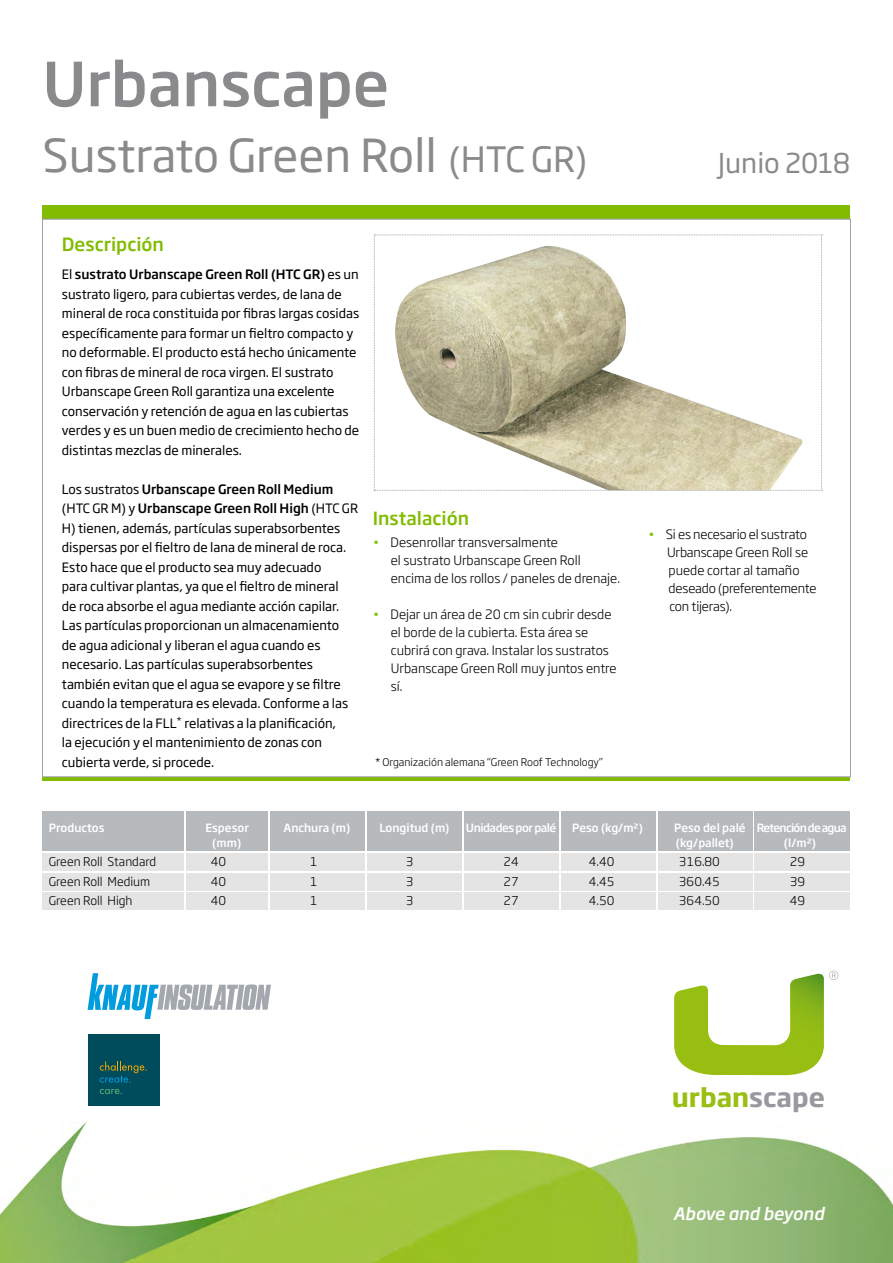
<style>
.page{position:relative;width:893px;height:1263px;background:#fff}
.page>*{position:absolute;margin:0;border:0;box-sizing:border-box;transform-origin:0 0}
.t1{font:500 60px "Soho Gothic Pro";color:#8a8a8d}
.t2{font:45px "Soho Gothic Pro";color:#8a8a8d}
.t3{font:27px "Soho Gothic Pro";color:#8a8a8d}
.t4{font:700 25.5px "Soho Gothic Pro";color:#98bf11}
.install_details{font:500 18px "Soho Gothic Pro";color:#82bc00}
.t5{font:italic 500 16.95px "Soho Gothic Pro";color:#fff}
.t6{font:12.75px/19.5px "Soho Gothic Pro";color:#000}
.install_details-2{font:300 12.75px "Soho Gothic Pro";color:#000}
.green_roll_table{font:300 12px "Soho Gothic Pro";color:#000}
.green_roll_table-2{font:500 11.25px "Soho Gothic Pro";color:#fff}
.green_roll_table-3{font:500 11.25px "Soho Gothic Pro";letter-spacing:-.06em;color:#fff}
.green_roll_table-4{font:500 11.25px "Soho Gothic Pro";letter-spacing:-.04em;color:#fff}
.t7{font:300 10.5px "Soho Gothic Pro";color:#000}
.s1{font-size:34.5px}
.s2{font-weight:500}
.s3{color:#82bc00}
.s4{color:#9a989e}
</style>
<div class="page">
<div style="left:43px;top:205px;width:807px;height:14px;background:#82bc00"></div>
<hr style="left:43px;top:777px;width:807px;height:3px;background:#82bc00">
<svg style="left:374px;top:235px;width:448px;height:256px"></svg>
<img style="left:0;top:1122px;width:893px;height:141px">
<div style="left:43px;top:812px;width:141px;height:39px;background:#b6babd"></div>
<div style="left:186px;top:812px;width:82px;height:39px;background:#b6babd"></div>
<div style="left:271px;top:812px;width:94px;height:39px;background:#b6babd"></div>
<div style="left:368px;top:812px;width:94px;height:39px;background:#b6babd"></div>
<div style="left:465px;top:812px;width:94px;height:39px;background:#b6babd"></div>
<div style="left:561px;top:812px;width:94px;height:39px;background:#b6babd"></div>
<div style="left:658px;top:812px;width:94px;height:39px;background:#b6babd"></div>
<div style="left:755px;top:812px;width:95px;height:39px;background:#b6babd"></div>
<div style="left:43px;top:854px;width:141px;height:17px;background:#e4e4e5"></div>
<div style="left:186px;top:854px;width:82px;height:17px;background:#e4e4e5"></div>
<div style="left:271px;top:854px;width:94px;height:17px;background:#e4e4e5"></div>
<div style="left:368px;top:854px;width:94px;height:17px;background:#e4e4e5"></div>
<div style="left:465px;top:854px;width:94px;height:17px;background:#e4e4e5"></div>
<div style="left:561px;top:854px;width:94px;height:17px;background:#e4e4e5"></div>
<div style="left:658px;top:854px;width:94px;height:17px;background:#e4e4e5"></div>
<div style="left:755px;top:854px;width:95px;height:17px;background:#e4e4e5"></div>
<div style="left:43px;top:873px;width:141px;height:17px;background:#e4e4e5"></div>
<div style="left:186px;top:873px;width:82px;height:17px;background:#e4e4e5"></div>
<div style="left:271px;top:873px;width:94px;height:17px;background:#e4e4e5"></div>
<div style="left:368px;top:873px;width:94px;height:17px;background:#e4e4e5"></div>
<div style="left:465px;top:873px;width:94px;height:17px;background:#e4e4e5"></div>
<div style="left:561px;top:873px;width:94px;height:17px;background:#e4e4e5"></div>
<div style="left:658px;top:873px;width:94px;height:17px;background:#e4e4e5"></div>
<div style="left:755px;top:873px;width:95px;height:17px;background:#e4e4e5"></div>
<div style="left:43px;top:892px;width:141px;height:17px;background:#e4e4e5"></div>
<div style="left:186px;top:892px;width:82px;height:17px;background:#e4e4e5"></div>
<div style="left:271px;top:892px;width:94px;height:17px;background:#e4e4e5"></div>
<div style="left:368px;top:892px;width:94px;height:17px;background:#e4e4e5"></div>
<div style="left:465px;top:892px;width:94px;height:17px;background:#e4e4e5"></div>
<div style="left:561px;top:892px;width:94px;height:17px;background:#e4e4e5"></div>
<div style="left:658px;top:892px;width:94px;height:17px;background:#e4e4e5"></div>
<div style="left:755px;top:892px;width:95px;height:17px;background:#e4e4e5"></div>
<svg style="left:674px;top:971px;width:164px;height:104px"></svg>
<svg style="left:88px;top:973px;width:183px;height:46px"></svg>
<div style="left:88px;top:1034px;width:72px;height:72px;background:#004b5c"></div>
<svg style="left:100px;top:1061px;width:47px;height:22px"></svg>
<svg style="left:100px;top:1089px;width:22px;height:5px"></svg>
<p class="t1" style="left:43px;top:37px;width:348px">Urbanscape</p>
<p class="t2" style="left:43px;top:121px;width:546px">Sustrato Green Roll <span class="s1">(HTC GR)</span></p>
<p class="install_details" style="left:62px;top:230px;width:104px">Descripción</p>
<p class="t6" style="left:62px;top:264px;width:299px">El <span class="s2">sustrato Urbanscape Green Roll (HTC GR)</span> es un sustrato ligero, para cubiertas verdes, de lana de mineral de roca constituida por fibras largas cosidas específicamente para formar un fieltro compacto y no deformable. El producto está hecho únicamente con fibras de mineral de roca virgen. El sustrato Urbanscape Green Roll garantiza una excelente conservación y retención de agua en las cubiertas verdes y es un buen medio de crecimiento hecho de distintas mezclas de minerales.</p>
<p class="t6" style="left:62px;top:478px;width:298px">Los sustratos <span class="s2">Urbanscape Green Roll Medium </span>(HTC GR M) y <span class="s2">Urbanscape Green Roll High</span> (HTC GR H) tienen, además, partículas superabsorbentes dispersas por el fieltro de lana de mineral de roca.<br>Esto hace que el producto sea muy adecuado<br>para cultivar plantas, ya que el fieltro de mineral<br>de roca absorbe el agua mediante acción capilar.<br>Las partículas proporcionan un almacenamiento<br>de agua adicional y liberan el agua cuando es necesario. Las partículas superabsorbentes también evitan que el agua se evapore y se filtre cuando la temperatura es elevada. Conforme a las directrices de la FLL<sup>*</sup> relativas a la planificación,<br>la ejecución y el mantenimiento de zonas con cubierta verde, si procede.</p>
<p class="install_details" style="left:373px;top:504px;width:98px">Instalación</p>
<p class="install_details-2" style="left:373px;top:533px;width:187px"><span class="s3">•</span> Desenrollar transversalmente</p>
<p class="install_details-2" style="left:391px;top:551px;width:191px">el sustrato Urbanscape Green Roll</p>
<p class="install_details-2" style="left:391px;top:569px;width:231px">encima de los rollos / paneles de drenaje.</p>
<p class="install_details-2" style="left:373px;top:605px;width:240px"><span class="s3">•</span> Dejar un área de 20 cm sin cubrir desde</p>
<p class="install_details-2" style="left:391px;top:623px;width:199px">el borde de la cubierta. Esta área se</p>
<p class="install_details-2" style="left:391px;top:641px;width:220px">cubrirá con grava. Instalar los sustratos</p>
<p class="install_details-2" style="left:391px;top:659px;width:227px">Urbanscape Green Roll muy juntos entre</p>
<p class="install_details-2" style="left:391px;top:677px;width:13px">sí.</p>
<p class="t7" style="left:375px;top:754px;width:229px">* Organización alemana “Green Roof Technology”</p>
<p class="t3" style="left:718px;top:142px;width:134px">Junio 2018</p>
<p class="install_details-2" style="left:648px;top:524px;width:160px"><span class="s3">•</span> Si es necesario el sustrato</p>
<p class="install_details-2" style="left:667px;top:542px;width:143px">Urbanscape Green Roll se</p>
<p class="install_details-2" style="left:669px;top:560px;width:132px">puede cortar al tamaño</p>
<p class="install_details-2" style="left:669px;top:578px;width:149px">deseado (preferentemente</p>
<p class="install_details-2" style="left:669px;top:596px;width:64px">con tijeras).</p>
<p class="green_roll_table-2" style="left:49px;top:819px;width:57px">Productos</p>
<p class="green_roll_table-2" style="left:205px;top:819px;width:45px">Espesor</p>
<p class="green_roll_table-2" style="left:283px;top:819px;width:68px">Anchura (m)</p>
<p class="green_roll_table-2" style="left:379px;top:819px;width:72px">Longitud (m)</p>
<p class="green_roll_table-4" style="left:466px;top:819px;width:92px">Unidades por palé</p>
<p class="green_roll_table-2" style="left:572px;top:819px;width:72px">Peso (kg/m2)</p>
<p class="green_roll_table-3" style="left:674px;top:819px;width:174px">Peso del palé Retención de agua</p>
<p class="green_roll_table-2" style="left:212px;top:834px;width:30px">(mm)</p>
<p class="green_roll_table-2" style="left:676px;top:834px;width:59px">(kg/pallet)</p>
<p class="green_roll_table-2" style="left:784px;top:834px;width:34px">(l/m2)</p>
<p class="green_roll_table" style="left:49px;top:852px;width:109px">Green Roll Standard</p>
<p class="green_roll_table" style="left:211px;top:852px;width:17px">40</p>
<p class="green_roll_table" style="left:310px;top:852px;width:9px">1</p>
<p class="green_roll_table" style="left:406px;top:852px;width:9px">3</p>
<p class="green_roll_table" style="left:503px;top:852px;width:17px">24</p>
<p class="green_roll_table" style="left:589px;top:852px;width:27px">4.40</p>
<p class="green_roll_table" style="left:679px;top:852px;width:43px">316.80</p>
<p class="green_roll_table" style="left:790px;top:852px;width:17px">29</p>
<p class="green_roll_table" style="left:49px;top:872px;width:103px">Green Roll Medium</p>
<p class="green_roll_table" style="left:211px;top:872px;width:17px">40</p>
<p class="green_roll_table" style="left:310px;top:872px;width:9px">1</p>
<p class="green_roll_table" style="left:406px;top:872px;width:9px">3</p>
<p class="green_roll_table" style="left:503px;top:872px;width:17px">27</p>
<p class="green_roll_table" style="left:589px;top:872px;width:27px">4.45</p>
<p class="green_roll_table" style="left:679px;top:872px;width:43px">360.45</p>
<p class="green_roll_table" style="left:790px;top:872px;width:17px">39</p>
<p class="green_roll_table" style="left:49px;top:891px;width:85px">Green Roll High</p>
<p class="green_roll_table" style="left:211px;top:891px;width:17px">40</p>
<p class="green_roll_table" style="left:310px;top:891px;width:9px">1</p>
<p class="green_roll_table" style="left:406px;top:891px;width:9px">3</p>
<p class="green_roll_table" style="left:503px;top:891px;width:17px">27</p>
<p class="green_roll_table" style="left:589px;top:891px;width:27px">4.50</p>
<p class="green_roll_table" style="left:679px;top:891px;width:43px">364.50</p>
<p class="green_roll_table" style="left:790px;top:891px;width:17px">49</p>
<p class="t4" style="left:672px;top:1078px;width:155px">urban<span class="s4">scape</span></p>
<p class="t5" style="left:673px;top:1200px;width:153px">Above and beyond</p>
</div>
